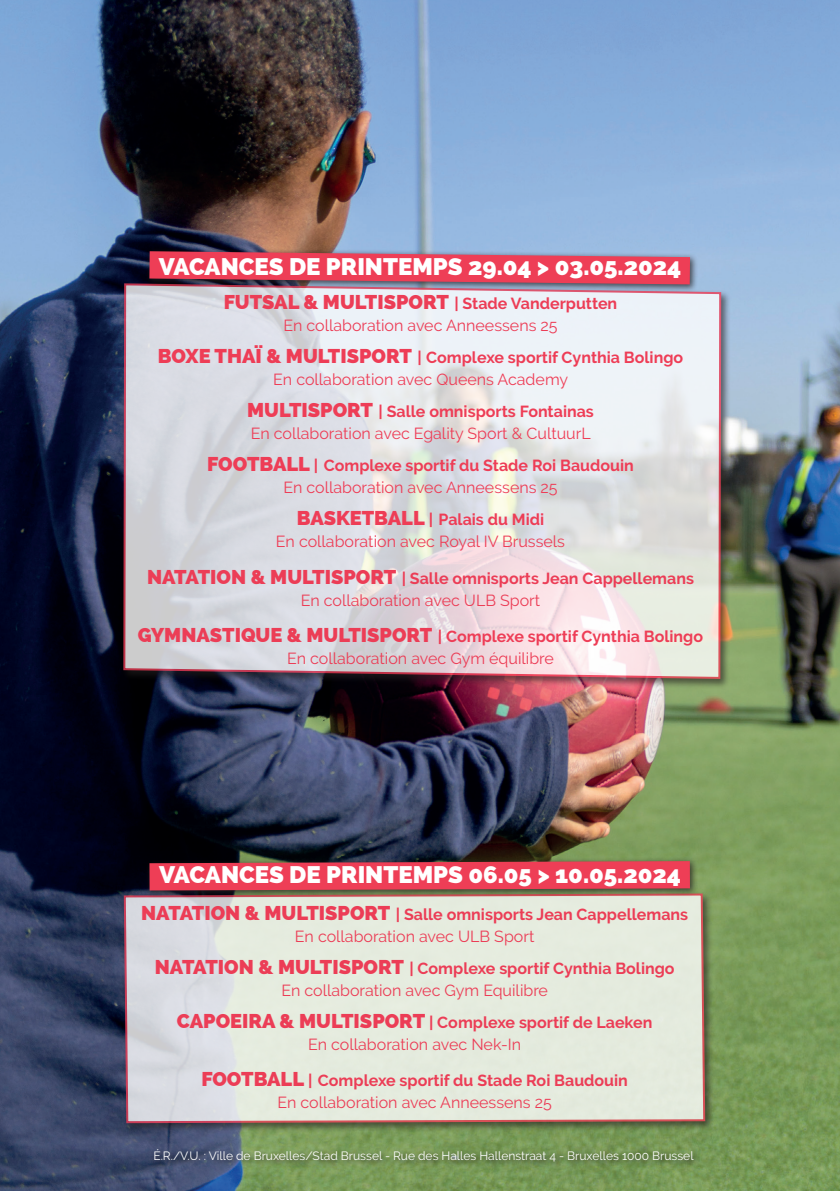
<style>
.page{position:relative;width:840px;height:1191px;background:#fff}
.page>*{position:absolute;margin:0;border:0;box-sizing:border-box;transform-origin:0 0}
.t1{font:800 24px "Raleway";color:#fff}
.t2{font:16px/22px "Raleway";color:#ec3d56;text-align:center}
.t3{font:700 16px/22px "Raleway";color:#ec3d56;text-align:center}
.t4{font:16px/22px "Raleway";color:#ee3d56;text-align:center}
.t5{font:700 16px/22px "Raleway";color:#ee3d56;text-align:center}
.t6{font:12px "Raleway";color:#fff}
.s1{font-weight:800;font-size:20px}
.s2{font-weight:700}
.s3{font-weight:400}
.s4{font-weight:700;color:#ee3d56}
</style>
<div class="page">
<img style="left:0;top:0;width:839px;height:1191px">
<div style="left:121px;top:281px;width:610px;height:408px;background:#231f20;opacity:.75"></div>
<svg style="left:122px;top:282px;width:599px;height:398px;background:#dedbe0"></svg>
<div style="left:121px;top:891px;width:594px;height:242px;background:#231f20;opacity:.75"></div>
<svg style="left:123px;top:892px;width:582px;height:232px;background:#dfe3da"></svg>
<div style="left:150px;top:1145px;width:550px;height:24px;background:#231f20;opacity:.75"></div>
<div style="left:145px;top:247px;width:552px;height:46px;background:#231f20;opacity:.75"></div>
<svg style="left:149px;top:251px;width:540px;height:33px;background:#d6475f"></svg>
<div style="left:145px;top:857px;width:552px;height:42px;background:#231f20;opacity:.75"></div>
<svg style="left:149px;top:861px;width:540px;height:29px;background:#e13d53"></svg>
<h1 class="t1" style="left:159px;top:253px;width:523px">VACANCES DE PRINTEMPS 29.04 &gt; 03.05.2024</h1>
<p class="t2" style="left:224px;top:293px;width:395px"><span class="s1">FUTSAL &amp; MULTISPORT</span> <span class="s2">| Stade Vanderputten<br></span>En collaboration avec Anneessens 25</p>
<p class="t4" style="left:158px;top:347px;width:526px"><span class="s1">BOXE THAÏ &amp; MULTISPORT</span> <span class="s2">| Complexe sportif Cynthia Bolingo<br></span>En collaboration avec Queens Academy</p>
<p class="t4" style="left:247px;top:401px;width:348px;text-align:left"><span class="s1">MULTISPORT</span> <span class="s2">| Salle omnisports Fontainas<br></span>En collaboration avec Egality Sport &amp; CultuurL</p>
<p class="t5" style="left:207px;top:455px;width:428px"><span class="s1">FOOTBALL</span> | Complexe sportif du Stade Roi Baudouin<br><span class="s3">En collaboration avec Anneessens 25</span></p>
<p class="t4" style="left:276px;top:509px;width:290px"><span class="s1">BASKETBALL</span> <span class="s2">| Palais du Midi<br></span>En collaboration avec Royal IV Brussels</p>
<p class="t3" style="left:147px;top:567px;width:548px"><span class="s1">NATATION &amp; MULTISPORT</span> | Salle omnisports Jean Cappellemans<br><span class="s3">En collaboration avec ULB Sport</span></p>
<p class="t2" style="left:138px;top:625px;width:566px"><span class="s1">GYMNASTIQUE &amp; MULTISPORT</span> <span class="s2">|</span> <span class="s4">Complexe sportif Cynthia Bolingo<br></span>En collaboration avec Gym équilibre</p>
<h1 class="t1" style="left:159px;top:861px;width:523px">VACANCES DE PRINTEMPS 06.05 &gt; 10.05.2024</h1>
<p class="t3" style="left:141px;top:903px;width:548px"><span class="s1">NATATION &amp; MULTISPORT</span> | Salle omnisports Jean Cappellemans<br><span class="s3">En collaboration avec ULB Sport</span></p>
<p class="t2" style="left:155px;top:957px;width:521px"><span class="s1">NATATION &amp; MULTISPORT</span> <span class="s2">| Complexe sportif Cynthia Bolingo<br></span>En collaboration avec Gym Equilibre</p>
<p class="t2" style="left:177px;top:1011px;width:476px"><span class="s1">CAPOEIRA &amp; MULTISPORT</span> <span class="s2">| Complexe sportif de Laeken<br></span>En collaboration avec Nek-In</p>
<p class="t3" style="left:201px;top:1069px;width:428px"><span class="s1">FOOTBALL</span> | Complexe sportif du Stade Roi Baudouin<br><span class="s3">En collaboration avec Anneessens 25</span></p>
<p class="t6" style="left:153px;top:1149px;width:541px">É.R./V.U. : Ville de Bruxelles/Stad Brussel - Rue des Halles Hallenstraat 4 - Bruxelles 1000 Brussel</p>
</div>
